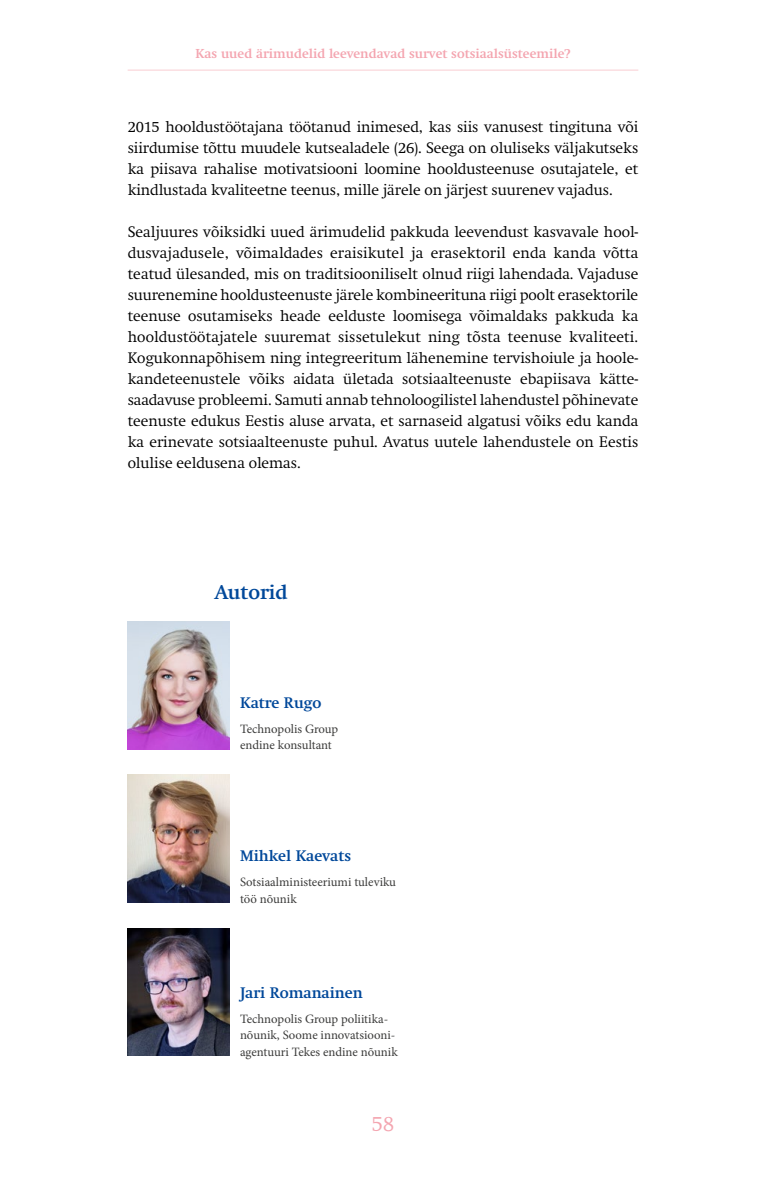
<style>
.page{position:relative;width:766px;height:1191px;background:#fff}
.page>*{position:absolute;margin:0;border:0;box-sizing:border-box;transform-origin:0 0}
.t1{font:300 21px "Swift";color:#f4a5b0}
.t2{font:700 19.5px "Swift";color:#00489a}
.t3{font:300 15px/21px "Swift";color:#000;text-align:justify}
.t4{font:700 15px "Swift";color:#00489a}
.t5{font:12.75px/16.5px "Minion Pro";color:#3c3c3b}
.t6{font:700 12.75px "Swift";color:#f4a5b0}
</style>
<div class="page">
<hr style="left:128px;top:69px;width:510px;height:2px;background:#fbdee1">
<img style="left:128px;top:622px;width:102px;height:127px">
<img style="left:128px;top:775px;width:102px;height:127px">
<img style="left:128px;top:928px;width:102px;height:127px">
<p class="t6" style="left:195px;top:46px;width:376px">Kas uued ärimudelid leevendavad survet sotsiaalsüsteemile?</p>
<p class="t3" style="left:128px;top:116px;width:512px">2015 hooldustöötajana töötanud inimesed, kas siis vanusest tingituna või siirdumise tõttu muudele kutsealadele (26). Seega on oluliseks väljakutseks ka piisava rahalise motivatsiooni loomine hooldusteenuse osutajatele, et kindlustada kvaliteetne teenus, mille järele on järjest suurenev vajadus.</p>
<p class="t3" style="left:128px;top:221px;width:512px">Sealjuures võiksidki uued ärimudelid pakkuda leevendust kasvavale hool&shy;dusvajadusele, võimaldades eraisikutel ja erasektoril enda kanda võtta teatud ülesanded, mis on traditsiooniliselt olnud riigi lahendada. Vajaduse suurenemine hooldusteenuste järele kombineerituna riigi poolt erasektorile teenuse osutamiseks heade eelduste loomisega võimaldaks pakkuda ka hooldustöötajatele suuremat sissetulekut ning tõsta teenuse kvaliteeti.<br>Kogukonnapõhisem ning integreeritum lähenemine tervishoiule ja hoole&shy;kandeteenustele võiks aidata ületada sotsiaalteenuste ebapiisava kätte&shy;saadavuse probleemi. Samuti annab tehnoloogilistel lahendustel põhinevate teenuste edukus Eestis aluse arvata, et sarnaseid algatusi võiks edu kanda ka erinevate sotsiaalteenuste puhul. Avatus uutele lahendustele on Eestis olulise eeldusena olemas.</p>
<h2 class="t2" style="left:214px;top:580px;width:75px">Autorid</h2>
<p class="t4" style="left:240px;top:693px;width:83px">Katre Rugo</p>
<p class="t5" style="left:240px;top:720px;width:100px">Technopolis Group endine konsultant</p>
<p class="t4" style="left:240px;top:846px;width:113px">Mihkel Kaevats</p>
<p class="t5" style="left:240px;top:873px;width:157px">Sotsiaalministeeriumi tuleviku töö nõunik</p>
<p class="t4" style="left:240px;top:983px;width:124px">Jari Romanainen</p>
<p class="t5" style="left:240px;top:1010px;width:159px">Technopolis Group poliitika&shy;nõunik, Soome innovatsiooni&shy;agentuuri Tekes endine nõunik</p>
<h1 class="t1" style="left:371px;top:1111px;width:25px">58</h1>
</div>
